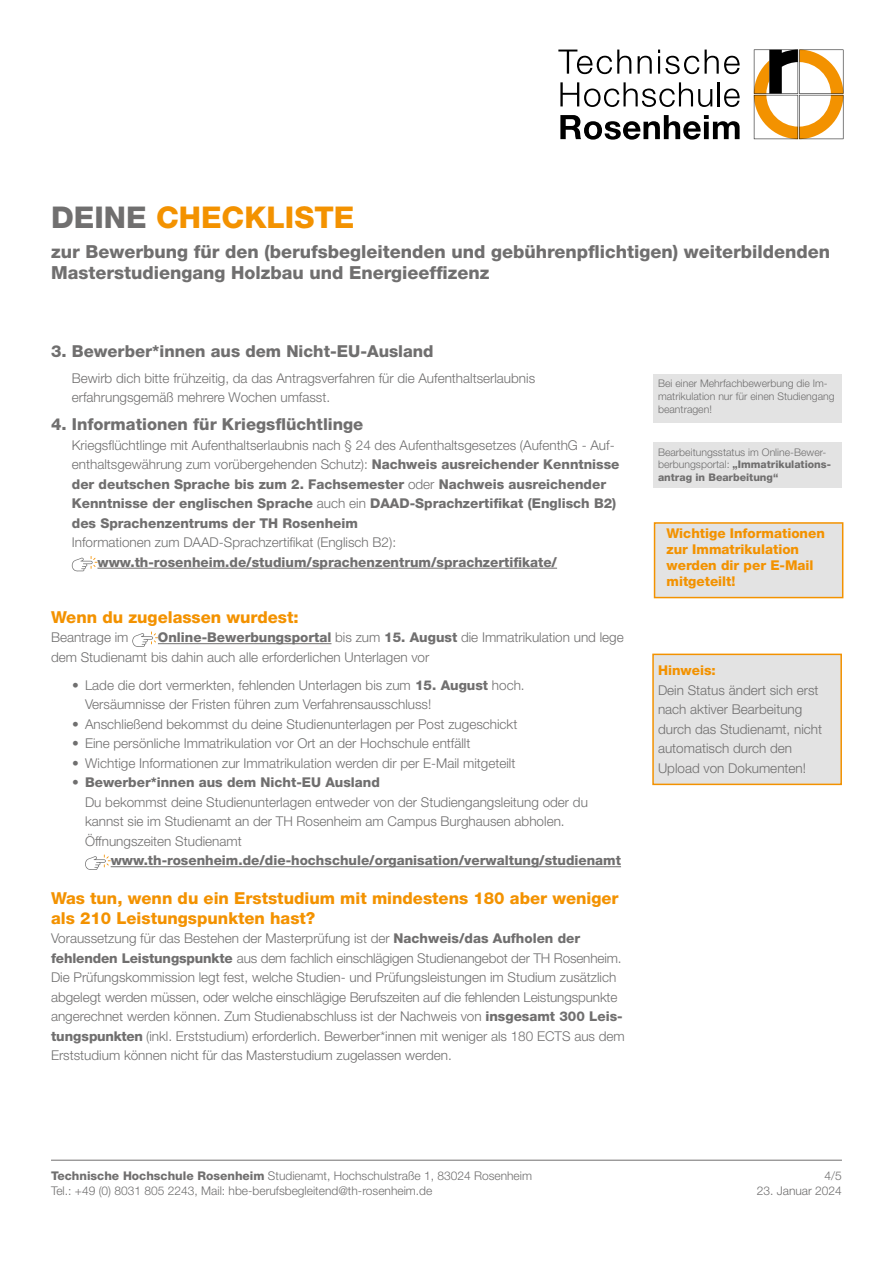
<style>
.page{position:relative;width:893px;height:1263px;background:#fff}
.page>*{position:absolute;margin:0;border:0;box-sizing:border-box;transform-origin:0 0}
.t1{font:800 30px "Helvetica Neue LT Pro";color:#f39200}
.t2{font:800 18px/21.6px "Helvetica Neue LT Pro";color:#706f6f}
.t3{font:800 16.5px/19.5px "Helvetica Neue LT Pro";color:#f39200}
.t4{font:800 16.5px "Helvetica Neue LT Pro";color:#706f6f}
.t5{font:300 13.5px/19.5px "Helvetica Neue LT Pro";color:#706f6f}
.t6{font:800 13.5px/19.5px "Helvetica Neue LT Pro";color:#706f6f}
.t7{font:800 13.5px/16.2px "Helvetica Neue LT Pro";color:#f39200}
.t8{font:300 12px/14.4px "Helvetica Neue LT Pro";color:#706f6f}
.t9{font:300 10.5px/12.6px "Helvetica Neue LT Pro";color:#706f6f}
.s1{color:#706f6f}
.s2{font-weight:300}
.s3{font-weight:800}
</style>
<div class="page">
<svg style="left:560px;top:82px;width:152px;height:25px"></svg>
<hr style="left:718px;top:82px;width:2px;height:24px;background:#000">
<svg style="left:724px;top:89px;width:16px;height:18px"></svg>
<svg style="left:560px;top:115px;width:180px;height:25px"></svg>
<svg style="left:558px;top:50px;width:73px;height:24px"></svg>
<svg style="left:638px;top:56px;width:14px;height:18px"></svg>
<svg style="left:658px;top:50px;width:41px;height:24px"></svg>
<svg style="left:705px;top:50px;width:35px;height:24px"></svg>
<svg style="left:754px;top:50px;width:89px;height:89px"></svg>
<hr style="left:51px;top:1160px;width:791px;height:1px;background:#706f6f">
<hr style="left:97px;top:568px;width:460px;height:1px;background:#706f6f">
<hr style="left:158px;top:643px;width:173px;height:1px;background:#706f6f">
<hr style="left:111px;top:866px;width:510px;height:1px;background:#706f6f">
<svg style="left:72px;top:556px;width:25px;height:15px"></svg>
<svg style="left:132px;top:631px;width:26px;height:16px"></svg>
<svg style="left:85px;top:854px;width:26px;height:16px"></svg>
<div style="left:653px;top:654px;width:188px;height:130px;background:#e3e3e3"></div>
<div style="left:652px;top:654px;width:190px;height:131px;border:2px solid #f39200"></div>
<div style="left:654px;top:374px;width:188px;height:49px;background:#e3e3e3"></div>
<div style="left:654px;top:442px;width:188px;height:46px;background:#e3e3e3"></div>
<div style="left:654px;top:523px;width:189px;height:75px;background:#e3e3e3"></div>
<div style="left:654px;top:522px;width:189px;height:76px;border:2px solid #f39200"></div>
<h1 class="t1" style="left:51px;top:199px;width:305px"><span class="s1">DEINE</span> CHECKLISTE</h1>
<h2 class="t2" style="left:51px;top:241px;width:781px">zur Bewerbung für den (berufsbegleitenden und gebührenpflichtigen) weiterbildenden<br>Masterstudiengang Holzbau und Energieeffizenz</h2>
<p class="t4" style="left:51px;top:342px;width:384px">3. Bewerber*innen aus dem Nicht-EU-Ausland</p>
<p class="t5" style="left:72px;top:368px;width:465px">Bewirb dich bitte frühzeitig, da das Antragsverfahren für die Aufenthaltserlaubnis erfahrungsgemäß mehrere Wochen umfasst.</p>
<p class="t4" style="left:51px;top:415px;width:314px">4. Informationen für Kriegsflüchtlinge</p>
<p class="t6" style="left:72px;top:435px;width:549px"><span class="s2">Kriegsflüchtlinge mit Aufenthaltserlaubnis nach § 24 des Aufenthaltsgesetzes (AufenthG - Auf&shy;enthaltsgewährung zum vorübergehenden Schutz):</span> Nachweis ausreichender Kenntnisse der deutschen Sprache bis zum 2. Fachsemester <span class="s2">oder</span> Nachweis ausreichender Kenntnisse der englischen Sprache <span class="s2">auch ein</span> DAAD-Sprachzertifikat (Englisch B2) des Sprachenzentrums der TH Rosenheim</p>
<p class="t5" style="left:72px;top:532px;width:326px">Informationen zum DAAD-Sprachzertifikat (Englisch B2):</p>
<p class="t6" style="left:97px;top:552px;width:461px">www.th-rosenheim.de/studium/sprachenzentrum/sprachzertifikate/</p>
<p class="t3" style="left:51px;top:607px;width:249px">Wenn du zugelassen wurdest:</p>
<p class="t5" style="left:51px;top:627px;width:79px">Beantrage im</p>
<p class="t5" style="left:51px;top:627px;width:574px;text-indent:107px"><span class="s3">Online-Bewerbungsportal</span> bis zum <span class="s3">15. August</span> die Immatrikulation und lege dem Studienamt bis dahin auch alle erforderlichen Unterlagen vor</p>
<p class="t5" style="left:85px;top:675px;width:441px;text-indent:-13px">• Lade die dort vermerkten, fehlenden Unterlagen bis zum <span class="s3">15. August</span> hoch.<br>Versäumnisse der Fristen führen zum Verfahrensausschluss!</p>
<p class="t5" style="left:72px;top:714px;width:447px">• Anschließend bekommst du deine Studienunterlagen per Post zugeschickt</p>
<p class="t5" style="left:72px;top:733px;width:400px">• Eine persönliche Immatrikulation vor Ort an der Hochschule entfällt</p>
<p class="t5" style="left:72px;top:753px;width:445px">• Wichtige Informationen zur Immatrikulation werden dir per E-Mail mitgeteilt</p>
<p class="t6" style="left:72px;top:773px;width:309px">• Bewerber*innen aus dem Nicht-EU Ausland</p>
<p class="t5" style="left:85px;top:792px;width:504px">Du bekommst deine Studienunterlagen entweder von der Studiengangsleitung oder du kannst sie im Studienamt an der TH Rosenheim am Campus Burghausen abholen.<br>Öffnungszeiten Studienamt</p>
<p class="t6" style="left:111px;top:851px;width:512px">www.th-rosenheim.de/die-hochschule/organisation/verwaltung/studienamt</p>
<p class="t3" style="left:51px;top:889px;width:569px">Was tun, wenn du ein Erststudium mit mindestens 180 aber weniger als 210 Leistungspunkten hast?</p>
<p class="t5" style="left:51px;top:928px;width:575px">Voraussetzung für das Bestehen der Masterprüfung ist der <span class="s3">Nachweis/das Aufholen der fehlenden Leistungspunkte</span> aus dem fachlich einschlägigen Studienangebot der TH Rosenheim.<br>Die Prüfungskommission legt fest, welche Studien- und Prüfungsleistungen im Studium zusätzlich abgelegt werden müssen, oder welche einschlägige Berufszeiten auf die fehlenden Leistungspunkte angerechnet werden können. Zum Studienabschluss ist der Nachweis von <span class="s3">insgesamt 300 Leis&shy;tungspunkten</span> (inkl. Erststudium) erforderlich. Bewerber*innen mit weniger als 180 ECTS aus dem Erststudium können nicht für das Masterstudium zugelassen werden.</p>
<p class="t9" style="left:658px;top:377px;width:178px">Bei einer Mehrfachbewerbung die Im&shy;matrikulation nur für einen Studiengang beantragen!</p>
<p class="t9" style="left:658px;top:445px;width:174px">Bearbeitungsstatus im Online-Bewer&shy;berbungsportal: <span class="s3">„Immatrikulations&shy;antrag in Bearbeitung“</span></p>
<p class="t7" style="left:667px;top:525px;width:160px">Wichtige Informationen zur Immatrikulation werden dir per E-Mail mitgeteilt!</p>
<p class="t7" style="left:658px;top:662px;width:59px">Hinweis:</p>
<p class="t5" style="left:658px;top:680px;width:166px">Dein Status ändert sich erst nach aktiver Bearbeitung durch das Studienamt, nicht automatisch durch den<br>Upload von Dokumenten!</p>
<p class="t8" style="left:51px;top:1169px;width:483px"><span class="s3">Technische Hochschule Rosenheim</span> Studienamt, Hochschulstraße 1, 83024 Rosenheim<br>Tel.: +49 (0) 8031 805 2243, Mail: hbe-berufsbegleitend@th-rosenheim.de</p>
<p class="t8" style="left:825px;top:1169px;width:19px">4/5</p>
<p class="t8" style="left:757px;top:1183px;width:87px">23. Januar 2024</p>
</div>
